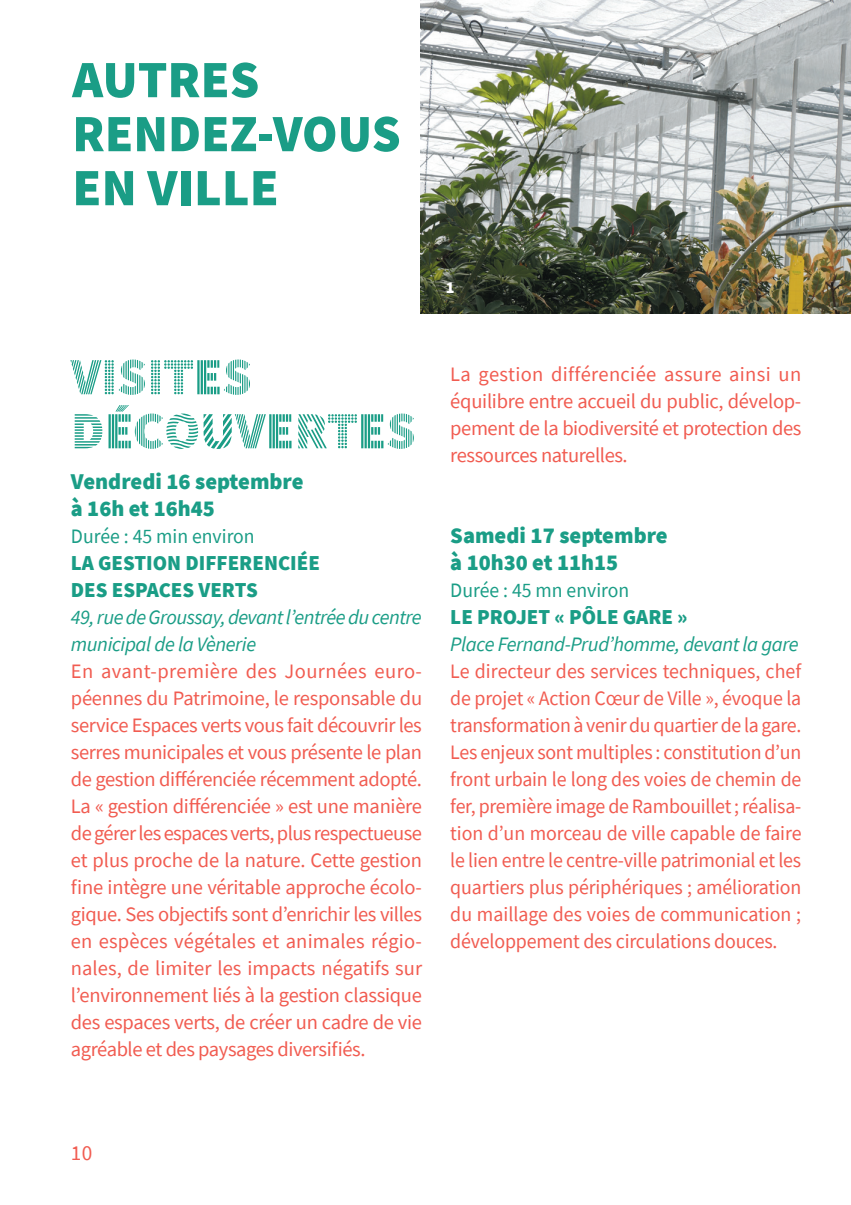
<style>
.page{position:relative;width:851px;height:1205px;background:#fff}
.page>*{position:absolute;margin:0;border:0;box-sizing:border-box;transform-origin:0 0}
.t1{font:900 52.5px/54px "Source Sans Pro";color:#1a9d86}
.t2{font:900 52.5px/54px "Source Sans Pro DISPLAYV2";color:#1a9d86}
.t3{font:900 22.5px/27px "Source Sans Pro";color:#1a9d86}
.t4{font:900 21.25px/27px "Source Sans Pro";color:#1a9d86}
.t5{font:21.25px "Source Sans Pro";color:#f15c51}
.t6{font:20.5px/27px "Source Sans Pro";letter-spacing:-.02em;color:#f15c51;text-align:justify}
.t7{font:italic 20.5px/27px "Source Sans Pro";letter-spacing:-.02em;color:#1a9d86}
.t8{font:20.5px "Source Sans Pro";color:#1a9d86;scale:.96 1}
.t9{font:900 16.25px "Source Sans Pro";color:#fff}
</style>
<div class="page">
<img style="left:420px;top:0;width:430px;height:313px">
<h1 class="t1" style="left:72px;top:52px;width:330px">AUTRES<br>RENDEZ-VOUS<br>EN VILLE</h1>
<p class="t9" style="left:446px;top:276px;width:10px">1</p>
<h1 class="t2" style="left:71px;top:351px;width:346px">VISITES<br>DÉCOUVERTES</h1>
<p class="t3" style="left:71px;top:467px;width:234px">Vendredi 16 septembre à 16h et 16h45</p>
<p class="t8" style="left:71px;top:523px;width:193px">Durée : 45 min environ</p>
<p class="t4" style="left:71px;top:549px;width:250px">LA GESTION DIFFERENCIÉE<br>DES ESPACES VERTS</p>
<p class="t7" style="left:71px;top:603px;width:352px">49, rue de Groussay, devant l’entrée du centre municipal de la Vènerie</p>
<p class="t6" style="left:71px;top:657px;width:353px">En avant-première des Journées euro&shy;péennes du Patrimoine, le responsable du service Espaces verts vous fait découvrir les serres municipales et vous présente le plan de gestion différenciée récemment adopté.<br>La « gestion différenciée » est une manière de gérer les espaces verts, plus respectueuse et plus proche de la nature. Cette gestion fine intègre une véritable approche écolo&shy;gique. Ses objectifs sont d’enrichir les villes en espèces végétales et animales régio&shy;nales, de limiter les impacts négatifs sur l’environnement liés à la gestion classique des espaces verts, de créer un cadre de vie agréable et des paysages diversifiés.</p>
<p class="t6" style="left:450px;top:360px;width:352px">La gestion différenciée assure ainsi un équilibre entre accueil du public, dévelop&shy;pement de la biodiversité et protection des ressources naturelles.</p>
<p class="t3" style="left:450px;top:521px;width:219px">Samedi 17 septembre à 10h30 et 11h15</p>
<p class="t8" style="left:450px;top:577px;width:188px">Durée : 45 mn environ</p>
<p class="t4" style="left:450px;top:603px;width:239px">LE PROJET « PÔLE GARE »</p>
<p class="t7" style="left:450px;top:630px;width:350px">Place Fernand-Prud’homme, devant la gare</p>
<p class="t6" style="left:450px;top:657px;width:353px">Le directeur des services techniques, chef de projet « Action Cœur de Ville », évoque la transformation à venir du quartier de la gare.<br>Les enjeux sont multiples : constitution d’un front urbain le long des voies de chemin de fer, première image de Rambouillet ; réalisa&shy;tion d’un morceau de ville capable de faire le lien entre le centre-ville patrimonial et les quartiers plus périphériques ; amélioration du maillage des voies de communication ; développement des circulations douces.</p>
<p class="t5" style="left:71px;top:1139px;width:23px">10</p>
</div>
